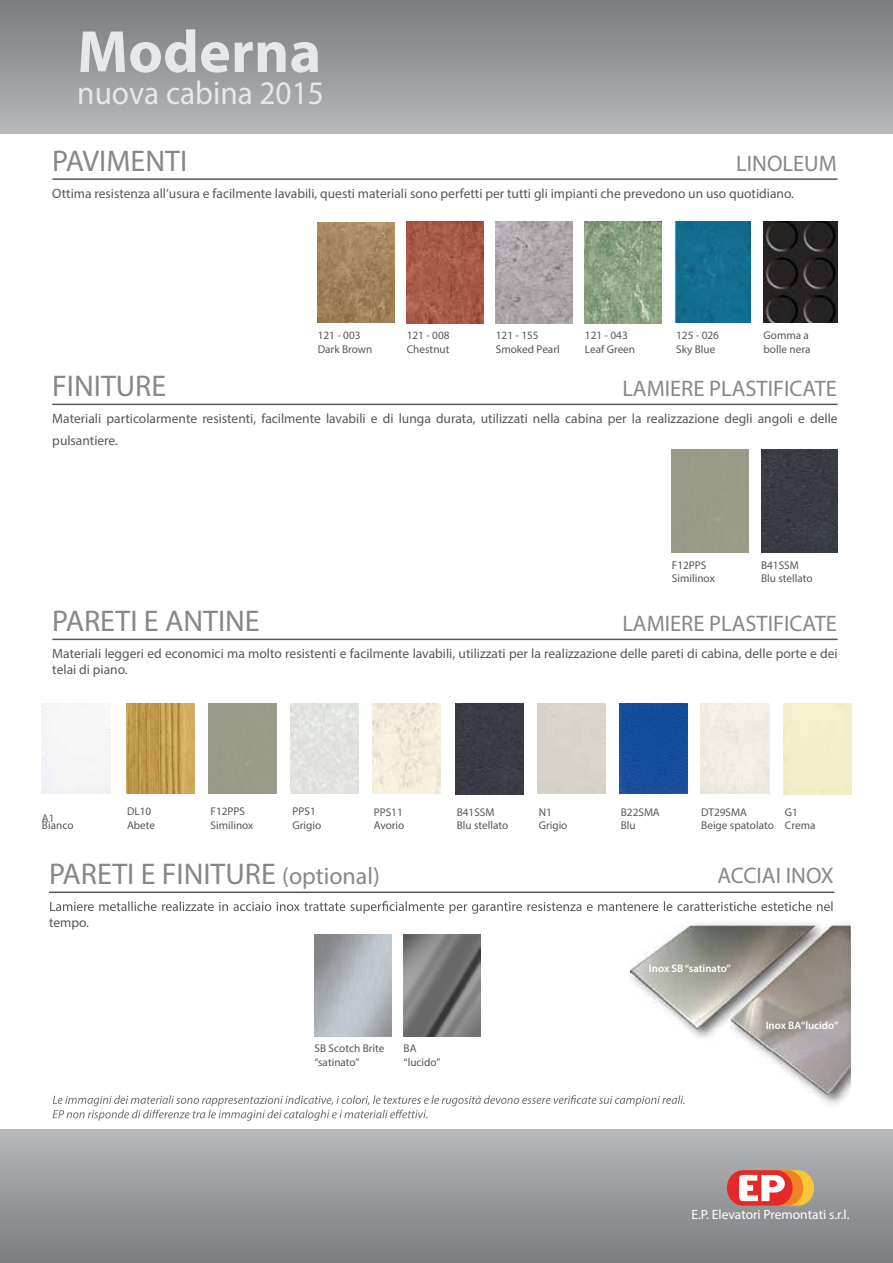
<style>
.page{position:relative;width:893px;height:1263px;background:#fff}
.page>*{position:absolute;margin:0;border:0;box-sizing:border-box;transform-origin:0 0}
.t1{font:700 60px "Myriad Pro";letter-spacing:.005em;color:#e6e8e9}
.t2{font:33px "Myriad Pro";color:#e6e8e9;scale:.95 1}
.t3{font:30px "Myriad Pro";color:#878787}
.t4{font:22.5px "Myriad Pro";color:#878787}
.t5{font:13.5px/22.2px "Myriad Pro";color:#575756}
.t6{font:13.5px "Myriad Pro";color:#fff}
.t7{font:11.25px/13.5px "Myriad Pro";color:#575756}
.t8{font:600 10.8px "Myriad Pro";color:#fff}
.s1{font-size:24px}
</style>
<div class="page">
<div style="left:0;top:0;width:893px;height:133px;background:linear-gradient(to bottom,#7a7b7f,#b5b7b9)"></div>
<div style="left:0;top:1129px;width:893px;height:134px;background:linear-gradient(to bottom,#b6b8ba,#7b7c80)"></div>
<hr style="left:52px;top:178px;width:786px;height:2px;background:#575756">
<img style="left:318px;top:222px;width:76px;height:101px">
<img style="left:407px;top:222px;width:76px;height:102px">
<img style="left:674px;top:222px;width:76px;height:101px">
<img style="left:585px;top:222px;width:76px;height:102px">
<img style="left:496px;top:222px;width:76px;height:102px">
<img style="left:764px;top:222px;width:74px;height:100px">
<hr style="left:52px;top:404px;width:786px;height:1px;background:#575756">
<div style="left:761px;top:450px;width:77px;height:102px;background:#393c45"></div>
<hr style="left:52px;top:639px;width:786px;height:1px;background:#575756">
<img style="left:127px;top:703px;width:68px;height:90px">
<div style="left:291px;top:703px;width:68px;height:91px;background:#e1e3de"></div>
<img style="left:372px;top:703px;width:68px;height:91px">
<div style="left:455px;top:703px;width:68px;height:91px;background:#393c45"></div>
<img style="left:619px;top:703px;width:68px;height:90px">
<hr style="left:49px;top:891px;width:785px;height:2px;background:#575756">
<svg style="left:50px;top:901px;width:782px;height:13px"></svg>
<img style="left:682px;top:923px;width:168px;height:182px">
<img style="left:630px;top:926px;width:220px;height:168px">
<img style="left:404px;top:935px;width:76px;height:101px">
<svg style="left:53px;top:1095px;width:632px;height:26px"></svg>
<div style="left:748px;top:1170px;width:66px;height:36px;background:#fdc635;border-radius:17px"></div>
<div style="left:738px;top:1170px;width:65px;height:36px;background:#f08127;border-radius:17px"></div>
<div style="left:727px;top:1170px;width:66px;height:36px;background:#e62828;border-radius:17px"></div>
<svg style="left:739px;top:1174px;width:46px;height:27px"></svg>
<h1 class="t1" style="left:77px;top:13px;width:245px">Moderna</h1>
<h2 class="t2" style="left:77px;top:72px;width:261px">nuova cabina 2015</h2>
<h3 class="t3" style="left:52px;top:143px;width:136px">PAVIMENTI</h3>
<h3 class="t4" style="left:736px;top:150px;width:102px">LINOLEUM</h3>
<p class="t5" style="left:52px;top:182px;width:743px">Ottima resistenza all’usura e facilmente lavabili, questi materiali sono perfetti per tutti gli impianti che prevedono un uso quotidiano.</p>
<p class="t7" style="left:318px;top:329px;width:56px">121 - 003<br>Dark Brown</p>
<p class="t7" style="left:407px;top:329px;width:44px">121 - 008<br>Chestnut</p>
<p class="t7" style="left:496px;top:329px;width:65px">121 - 155<br>Smoked Pearl</p>
<p class="t7" style="left:585px;top:329px;width:52px">121 - 043<br>Leaf Green</p>
<p class="t7" style="left:676px;top:329px;width:44px">125 - 026<br>Sky Blue</p>
<p class="t7" style="left:764px;top:329px;width:48px">Gomma a bolle nera</p>
<h3 class="t3" style="left:52px;top:367px;width:115px">FINITURE</h3>
<h3 class="t4" style="left:622px;top:375px;width:216px">LAMIERE PLASTIFICATE</h3>
<p class="t5" style="left:52px;top:407px;width:787px">Materiali particolarmente resistenti, facilmente lavabili e di lunga durata, utilizzati nella cabina per la realizzazione degli angoli e delle pulsantiere.</p>
<p class="t7" style="left:672px;top:558px;width:44px">F12PPS<br>Similinox</p>
<p class="t7" style="left:761px;top:558px;width:53px">B41SSM<br>Blu stellato</p>
<h3 class="t3" style="left:52px;top:602px;width:209px">PARETI E ANTINE</h3>
<h3 class="t4" style="left:622px;top:610px;width:216px">LAMIERE PLASTIFICATE</h3>
<p class="t5" style="left:52px;top:645px;width:787px;line-height:16.2px">Materiali leggeri ed economici ma molto resistenti e facilmente lavabili, utilizzati per la realizzazione delle pareti di cabina, delle porte e dei telai di piano.</p>
<p class="t7" style="left:127px;top:805px;width:30px">DL10<br>Abete</p>
<p class="t7" style="left:211px;top:805px;width:44px">F12PPS<br>Similinox</p>
<p class="t7" style="left:293px;top:805px;width:30px">PPS1<br>Grigio</p>
<p class="t7" style="left:374px;top:805px;width:32px">PPS11<br>Avorio</p>
<p class="t7" style="left:785px;top:805px;width:32px">G1<br>Crema</p>
<p class="t7" style="left:457px;top:805px;width:53px">B41SSM<br>Blu stellato</p>
<p class="t7" style="left:539px;top:805px;width:30px">N1<br>Grigio</p>
<p class="t7" style="left:621px;top:805px;width:41px">B22SMA<br>Blu</p>
<p class="t7" style="left:701px;top:805px;width:74px">DT29SMA<br>Beige spatolato</p>
<p class="t7" style="left:42px;top:811px;width:14px">A1</p>
<p class="t7" style="left:42px;top:818px;width:33px">Bianco</p>
<h3 class="t3" style="left:49px;top:856px;width:332px">PARETI E FINITURE <span class="s1">(optional)</span></h3>
<h3 class="t4" style="left:717px;top:861px;width:118px">ACCIAI INOX</h3>
<p class="t5" style="left:49px;top:911px;width:41px">tempo.</p>
<p class="t8" style="left:649px;top:961px;width:84px">Inox SB“satinato”</p>
<p class="t7" style="left:315px;top:1042px;width:71px">SB Scotch Brite “satinato”</p>
<p class="t7" style="left:404px;top:1042px;width:38px">BA “lucido”</p>
<p class="t8" style="left:766px;top:1018px;width:74px">Inox BA“lucido”</p>
<p class="t6" style="left:691px;top:1206px;width:159px">E.P. Elevatori Premontati s.r.l.</p>
</div>
